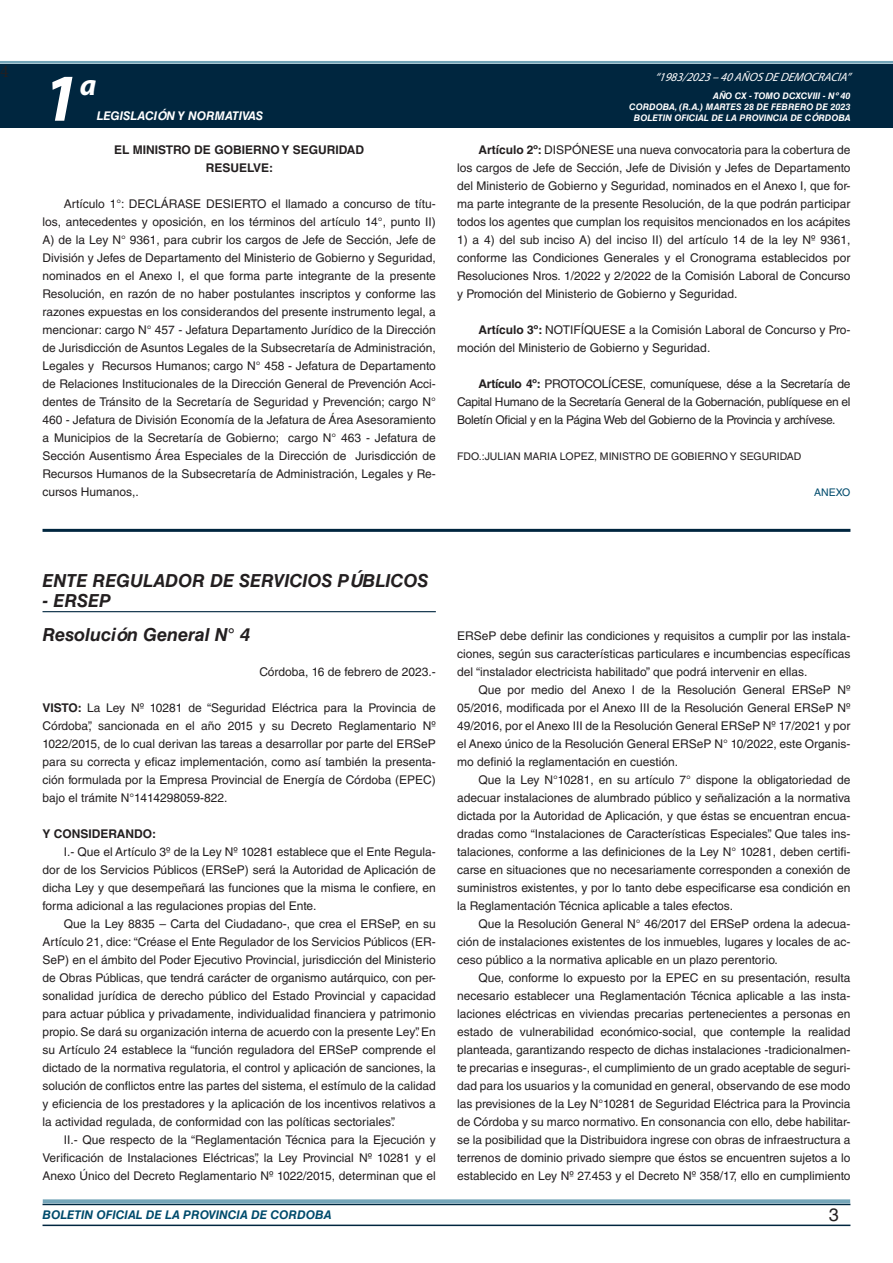
<style>
.page{position:relative;width:893px;height:1263px;background:#fff}
.page>*{position:absolute;margin:0;border:0;box-sizing:border-box;transform-origin:0 0}
.t1{font:italic 700 67.5px "Myriad Pro";color:#fff}
.t2{font:italic 700 30px "Myriad Pro";color:#fff}
.NOMBRE_DE_MINISTERIO{font:italic 700 18px "Helvetica LT Std";color:#231f20}
.t3{font:18px "Minion Pro";color:#231f20}
.t4{font:18px "Helvetica LT Std";color:#231f20}
.TEXTO_BASE{font:12px/18px "Helvetica LT Std";color:#231f20;text-align:justify}
.RESUELVE{font:700 12px "Helvetica LT Std";color:#231f20}
.t5{font:italic 700 12px "Helvetica LT Std";color:#004b6c}
.t6{font:italic 12px "Myriad Pro";color:#fff}
.FECHA{font:12px "Helvetica LT Std";color:#231f20}
.t7{font:italic 700 12px "Helvetica LT Std";color:#fff}
.TEXTO_BASE-2{font:700 12px "Helvetica LT Std";color:#231f20}
.FIRMA{font:10.5px "Helvetica LT Std";color:#231f20}
.ANEXO{font:10.5px "Helvetica LT Std";color:#004b6c}
.t8{font:italic 700 9px/10.8px "Helvetica LT Std";color:#fff;text-align:right}
.s1{font-weight:700}
</style>
<div class="page">
<div style="left:0;top:61px;width:893px;height:6px;background:#fff;opacity:.75"></div>
<div style="left:0;top:64px;width:893px;height:64px;background:#00263f"></div>
<hr style="left:43px;top:1224px;width:807px;height:2px;background:#00263f">
<div style="left:42px;top:1198px;width:809px;height:8px;background:#fff;opacity:.75"></div>
<hr style="left:43px;top:529px;width:807px;height:3px;background:#00263f">
<hr style="left:43px;top:611px;width:393px;height:1px;background:#00263f">
<h3 class="t3" style="left:0;top:59px;width:10px">4</h3>
<h1 class="t1" style="left:43px;top:54px;width:38px">1</h1>
<h2 class="t2" style="left:80px;top:66px;width:18px">a</h2>
<p class="t7" style="left:97px;top:109px;width:168px">LEGISLACIÓN Y NORMATIVAS</p>
<p class="RESUELVE" style="left:114px;top:142px;width:252px">EL MINISTRO DE GOBIERNO Y SEGURIDAD</p>
<p class="RESUELVE" style="left:206px;top:160px;width:69px">RESUELVE:</p>
<p class="TEXTO_BASE" style="left:43px;top:195px;width:395px;text-indent:21px">Artículo 1°: DECLÁRASE DESIERTO el llamado a concurso de títu&shy;los, antecedentes y oposición, en los términos del artículo 14°, punto II)<br>A) de la Ley N° 9361, para cubrir los cargos de Jefe de Sección, Jefe de División y Jefes de Departamento del Ministerio de Gobierno y Seguridad, nominados en el Anexo I, el que forma parte integrante de la presente Resolución, en razón de no haber postulantes inscriptos y conforme las razones expuestas en los considerandos del presente instrumento legal, a mencionar: cargo N° 457 - Jefatura Departamento Jurídico de la Dirección de Jurisdicción de Asuntos Legales de la Subsecretaría de Administración, Legales y Recursos Humanos; cargo N° 458 - Jefatura de Departamento de Relaciones Institucionales de la Dirección General de Prevención Acci&shy;dentes de Tránsito de la Secretaría de Seguridad y Prevención; cargo N° 460 - Jefatura de División Economía de la Jefatura de Área Asesoramiento a Municipios de la Secretaría de Gobierno; cargo N° 463 - Jefatura de Sección Ausentismo Área Especiales de la Dirección de Jurisdicción de Recursos Humanos de la Subsecretaría de Administración, Legales y Re&shy;cursos Humanos,.</p>
<p class="t6" style="left:655px;top:70px;width:197px">“ 1983/2023 – 40 AÑOS DE DEMOCRACIA”</p>
<p class="t8" style="left:629px;top:91px;width:223px">AÑO CX - TOMO DCXCVIII - Nº 40<br>CORDOBA, (R.A.) MARTES 28 DE FEBRERO DE 2023<br>BOLETIN OFICIAL DE LA PROVINCIA DE CÓRDOBA</p>
<p class="TEXTO_BASE" style="left:457px;top:141px;width:395px;text-indent:21px"><span class="s1">Artículo 2º:</span> DISPÓNESE una nueva convocatoria para la cobertura de los cargos de Jefe de Sección, Jefe de División y Jefes de Departamento del Ministerio de Gobierno y Seguridad, nominados en el Anexo I, que for&shy;ma parte integrante de la presente Resolución, de la que podrán participar todos los agentes que cumplan los requisitos mencionados en los acápites</p>
<p class="TEXTO_BASE" style="left:457px;top:231px;width:395px">1) a 4) del sub inciso A) del inciso II) del artículo 14 de la ley Nº 9361, conforme las Condiciones Generales y el Cronograma establecidos por Resoluciones Nros. 1/2022 y 2/2022 de la Comisión Laboral de Concurso y Promoción del Ministerio de Gobierno y Seguridad.</p>
<p class="TEXTO_BASE" style="left:457px;top:321px;width:395px;text-indent:21px"><span class="s1">Artículo 3º:</span> NOTIFÍQUESE a la Comisión Laboral de Concurso y Pro&shy;moción del Ministerio de Gobierno y Seguridad.</p>
<p class="TEXTO_BASE" style="left:457px;top:375px;width:395px;text-indent:21px"><span class="s1">Artículo 4º:</span> PROTOCOLÍCESE, comuníquese, dése a la Secretaría de Capital Humano de la Secretaría General de la Gobernación, publíquese en el Boletín Oficial y en la Página Web del Gobierno de la Provincia y archívese.</p>
<p class="FIRMA" style="left:457px;top:450px;width:346px">FDO.:JULIAN MARIA LOPEZ, MINISTRO DE GOBIERNO Y SEGURIDAD</p>
<p class="ANEXO" style="left:814px;top:486px;width:38px">ANEXO</p>
<p class="NOMBRE_DE_MINISTERIO" style="left:43px;top:570px;width:388px">ENTE REGULADOR DE SERVICIOS PÚBLICOS</p>
<p class="NOMBRE_DE_MINISTERIO" style="left:43px;top:589px;width:70px">- ERSEP</p>
<p class="NOMBRE_DE_MINISTERIO" style="left:43px;top:624px;width:209px">Resolución General N° 4</p>
<p class="FECHA" style="left:259px;top:665px;width:178px">Córdoba, 16 de febrero de 2023.-</p>
<p class="TEXTO_BASE" style="left:43px;top:699px;width:395px"><span class="s1">VISTO:</span> La Ley Nº 10281 de “Seguridad Eléctrica para la Provincia de Córdoba”, sancionada en el año 2015 y su Decreto Reglamentario Nº 1022/2015, de lo cual derivan las tareas a desarrollar por parte del ERSeP para su correcta y eficaz implementación, como así también la presenta&shy;ción formulada por la Empresa Provincial de Energía de Córdoba (EPEC) bajo el trámite N°1414298059-822.</p>
<p class="TEXTO_BASE-2" style="left:43px;top:826px;width:115px">Y CONSIDERANDO:</p>
<p class="TEXTO_BASE" style="left:43px;top:843px;width:395px;text-indent:21px">I.- Que el Artículo 3º de la Ley Nº 10281 establece que el Ente Regula&shy;dor de los Servicios Públicos (ERSeP) será la Autoridad de Aplicación de dicha Ley y que desempeñará las funciones que la misma le confiere, en forma adicional a las regulaciones propias del Ente.</p>
<p class="TEXTO_BASE" style="left:43px;top:915px;width:395px;text-indent:21px">Que la Ley 8835 – Carta del Ciudadano-, que crea el ERSeP, en su Artículo 21, dice: “Créase el Ente Regulador de los Servicios Públicos (ER-SeP) en el ámbito del Poder Ejecutivo Provincial, jurisdicción del Ministerio de Obras Públicas, que tendrá carácter de organismo autárquico, con per&shy;sonalidad jurídica de derecho público del Estado Provincial y capacidad para actuar pública y privadamente, individualidad financiera y patrimonio propio. Se dará su organización interna de acuerdo con la presente Ley”. En su Artículo 24 establece la “función reguladora del ERSeP comprende el dictado de la normativa regulatoria, el control y aplicación de sanciones, la solución de conflictos entre las partes del sistema, el estímulo de la calidad y eficiencia de los prestadores y la aplicación de los incentivos relativos a la actividad regulada, de conformidad con las políticas sectoriales”.</p>
<p class="TEXTO_BASE" style="left:43px;top:1131px;width:395px;text-indent:21px">II.- Que respecto de la “Reglamentación Técnica para la Ejecución y Verificación de Instalaciones Eléctricas”, la Ley Provincial Nº 10281 y el Anexo Único del Decreto Reglamentario Nº 1022/2015, determinan que el</p>
<p class="TEXTO_BASE" style="left:457px;top:627px;width:395px">ERSeP debe definir las condiciones y requisitos a cumplir por las instala&shy;ciones, según sus características particulares e incumbencias específicas del “instalador electricista habilitado” que podrá intervenir en ellas.</p>
<p class="TEXTO_BASE" style="left:457px;top:681px;width:395px;text-indent:21px">Que por medio del Anexo I de la Resolución General ERSeP Nº 05/2016, modificada por el Anexo III de la Resolución General ERSeP Nº 49/2016, por el Anexo III de la Resolución General ERSeP Nº 17/2021 y por el Anexo único de la Resolución General ERSeP N° 10/2022, este Organis&shy;mo definió la reglamentación en cuestión.</p>
<p class="TEXTO_BASE" style="left:457px;top:771px;width:395px;text-indent:21px">Que la Ley N°10281, en su artículo 7° dispone la obligatoriedad de adecuar instalaciones de alumbrado público y señalización a la normativa dictada por la Autoridad de Aplicación, y que éstas se encuentran encua&shy;dradas como “Instalaciones de Características Especiales”. Que tales ins&shy;talaciones, conforme a las definiciones de la Ley N° 10281, deben certifi&shy;carse en situaciones que no necesariamente corresponden a conexión de suministros existentes, y por lo tanto debe especificarse esa condición en la Reglamentación Técnica aplicable a tales efectos.</p>
<p class="TEXTO_BASE" style="left:457px;top:915px;width:395px;text-indent:21px">Que la Resolución General N° 46/2017 del ERSeP ordena la adecua&shy;ción de instalaciones existentes de los inmuebles, lugares y locales de ac&shy;ceso público a la normativa aplicable en un plazo perentorio.</p>
<p class="TEXTO_BASE" style="left:457px;top:969px;width:395px;text-indent:21px">Que, conforme lo expuesto por la EPEC en su presentación, resulta necesario establecer una Reglamentación Técnica aplicable a las insta&shy;laciones eléctricas en viviendas precarias pertenecientes a personas en estado de vulnerabilidad económico-social, que contemple la realidad planteada, garantizando respecto de dichas instalaciones -tradicionalmen&shy;te precarias e inseguras-, el cumplimiento de un grado aceptable de seguri&shy;dad para los usuarios y la comunidad en general, observando de ese modo las previsiones de la Ley N°10281 de Seguridad Eléctrica para la Provincia de Córdoba y su marco normativo. En consonancia con ello, debe habilitar&shy;se la posibilidad que la Distribuidora ingrese con obras de infraestructura a terrenos de dominio privado siempre que éstos se encuentren sujetos a lo establecido en Ley Nº 27.453 y el Decreto Nº 358/17, ello en cumplimiento</p>
<p class="t5" style="left:43px;top:1208px;width:290px">BOLETIN OFICIAL DE LA PROVINCIA DE CORDOBA</p>
<h3 class="t4" style="left:829px;top:1204px;width:12px">3</h3>
</div>
